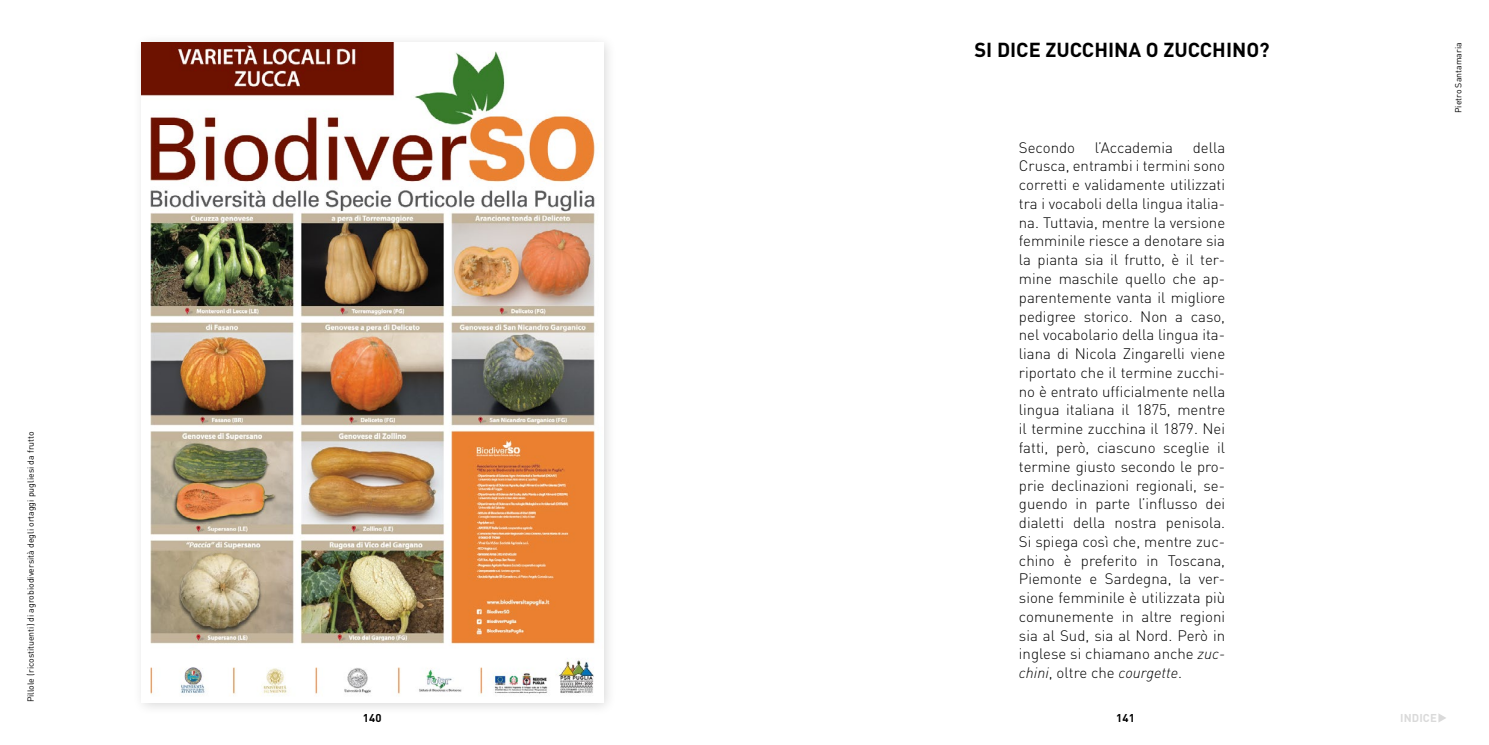
<style>
.page{position:relative;width:1489px;height:745px;background:#fff}
.page>*{position:absolute;margin:0;border:0;box-sizing:border-box;transform-origin:0 0}
.t1{font:700 20px "DIN Pro";color:#000}
.t2{font:300 15px/18.8px "DIN Pro";color:#000;text-align:justify}
.t3{font:700 11.25px "DIN Pro";letter-spacing:.01em;color:#000}
.t4{font:700 11.25px "DIN Pro";letter-spacing:.01em;color:#dadada}
.t5{font:8.75px "DIN Pro";color:#000}
.s1{font-style:italic}
</style>
<div class="page">
<svg style="left:1438px;top:713px;width:8px;height:9px"></svg>
<div style="left:132px;top:33px;width:485px;height:683px;background:#000;opacity:.16"></div>
<img style="left:141px;top:43px;width:462px;height:658px">
<p class="t5" style="left:24px;top:702px;width:272px;rotate:-90deg">Pillole (ricostituenti) di agrobiodiversità degli ortaggi pugliesi da frutto</p>
<h1 class="t1" style="left:974px;top:33px;width:297px">SI DICE ZUCCHINA O ZUCCHINO?</h1>
<p class="t2" style="left:1018px;top:136px;width:58px">Secondo</p>
<p class="t2" style="left:1094px;top:136px;width:80px">l’Accademia</p>
<p class="t2" style="left:1018px;top:136px;width:208px;text-indent:174px">della Crusca, entrambi i termini sono corretti e validamente utilizzati tra i vocaboli della lingua italia&shy;na. Tuttavia, mentre la versione femminile riesce a denotare sia la pianta sia il frutto, è il ter&shy;mine maschile quello che ap&shy;parentemente vanta il migliore pedigree storico. Non a caso, nel vocabolario della lingua ita&shy;liana di Nicola Zingarelli viene riportato che il termine zucchi&shy;no è entrato ufficialmente nella lingua italiana il 1875, mentre il termine zucchina il 1879. Nei fatti, però, ciascuno sceglie il termine giusto secondo le pro&shy;prie declinazioni regionali, se&shy;guendo in parte l’influsso dei dialetti della nostra penisola.<br>Si spiega così che, mentre zuc&shy;chino è preferito in Toscana, Piemonte e Sardegna, la ver&shy;sione femminile è utilizzata più comunemente in altre regioni sia al Sud, sia al Nord. Però in inglese si chiamano anche <span class="s1">zuc&shy;chini</span>, oltre che <span class="s1">courgette</span>.</p>
<p class="t3" style="left:363px;top:708px;width:20px">140</p>
<p class="t3" style="left:1116px;top:708px;width:20px">141</p>
<p class="t4" style="left:1399px;top:708px;width:38px">INDICE</p>
<p class="t5" style="left:1451px;top:113px;width:72px;rotate:-90deg">Pietro Santamaria</p>
</div>
